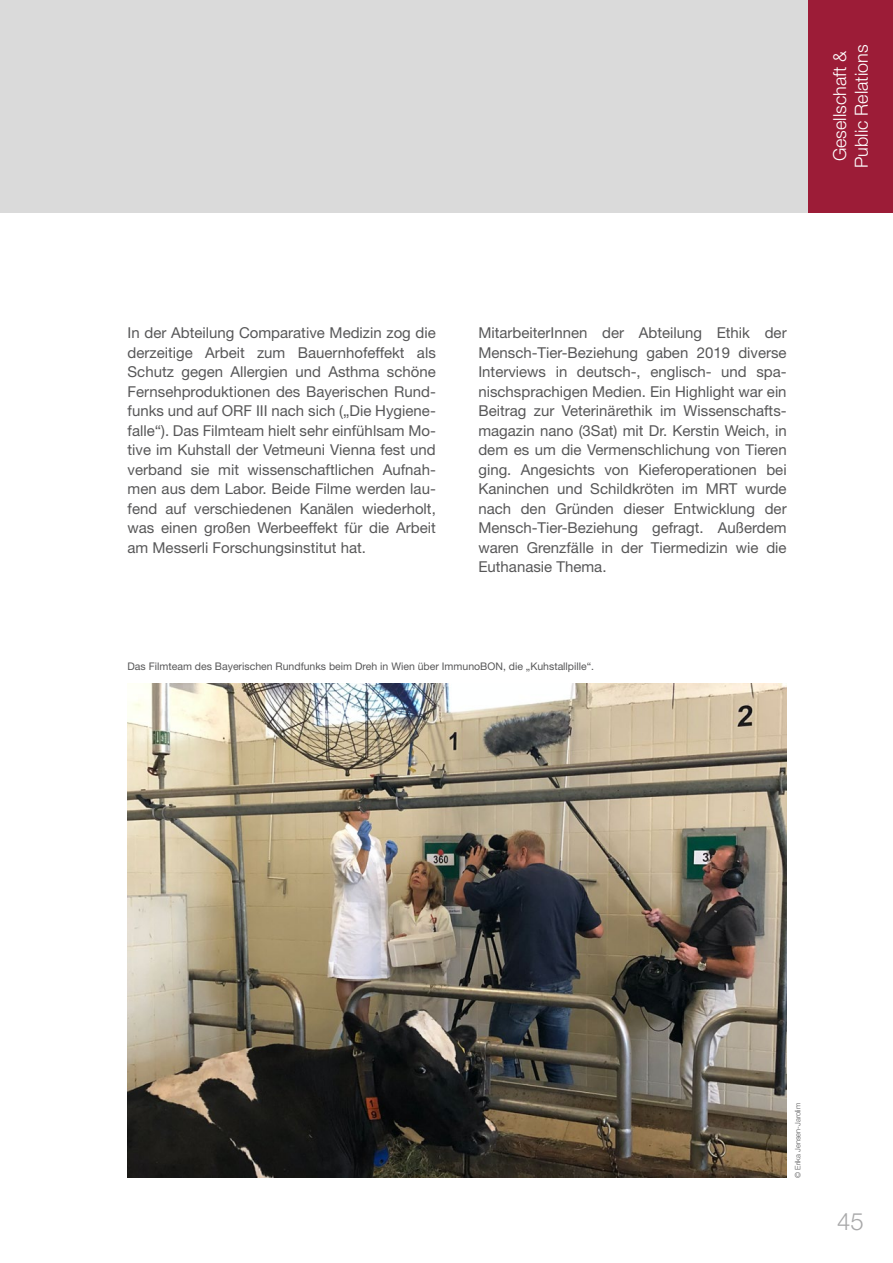
<style>
.page{position:relative;width:893px;height:1263px;background:#fff}
.page>*{position:absolute;margin:0;border:0;box-sizing:border-box;transform-origin:0 0}
.t1{font:300 24px "Helvetica Neue LT Std";color:#a8a8a9}
.t2{font:18px/21.6px "Helvetica Neue LT Std Lt 14";color:#fff;text-align:center}
.t3{font:15px/19.5px "Helvetica Neue LT Std";color:#575758;text-align:justify}
.t4{font:10.5px "Helvetica Neue LT Std";color:#575758}
.t5{font:300 7.5px "Helvetica Neue LT Std";color:#575758}
</style>
<div class="page">
<div style="left:0;top:0;width:893px;height:213px;background:#dadada"></div>
<div style="left:808px;top:0;width:85px;height:213px;background:#9c1c37"></div>
<img style="left:128px;top:683px;width:659px;height:495px">
<p class="t2" style="left:828px;top:168px;width:125px;rotate:-90deg">Gesellschaft &amp;<br>Public Relations</p>
<p class="t3" style="left:128px;top:323px;width:310px">In der Abteilung Comparative Medizin zog die derzeitige Arbeit zum Bauernhofeffekt als Schutz gegen Allergien und Asthma schöne Fernsehproduktionen des Bayerischen Rund&shy;funks und auf ORF III nach sich („Die Hygiene&shy;falle“). Das Filmteam hielt sehr einfühlsam Mo&shy;tive im Kuhstall der Vetmeuni Vienna fest und verband sie mit wissenschaftlichen Aufnah&shy;men aus dem Labor. Beide Filme werden lau&shy;fend auf verschiedenen Kanälen wiederholt, was einen großen Werbeeffekt für die Arbeit am Messerli Forschungsinstitut hat.</p>
<p class="t3" style="left:478px;top:323px;width:310px">MitarbeiterInnen der Abteilung Ethik der Mensch-Tier-Beziehung gaben 2019 diverse Interviews in deutsch-, englisch- und spa&shy;nischsprachigen Medien. Ein Highlight war ein Beitrag zur Veterinärethik im Wissenschafts&shy;magazin nano (3Sat) mit Dr. Kerstin Weich, in dem es um die Vermenschlichung von Tieren ging. Angesichts von Kieferoperationen bei Kaninchen und Schildkröten im MRT wurde nach den Gründen dieser Entwicklung der Mensch-Tier-Beziehung gefragt. Außerdem waren Grenzfälle in der Tiermedizin wie die Euthanasie Thema.</p>
<p class="t4" style="left:128px;top:660px;width:468px">Das Filmteam des Bayerischen Rundfunks beim Dreh in Wien über ImmunoBON, die „Kuhstallpille“.</p>
<p class="t5" style="left:793px;top:1178px;width:77px;rotate:-90deg">© Erika Jensen-Jarolim</p>
<h1 class="t1" style="left:837px;top:1207px;width:28px">45</h1>
</div>
